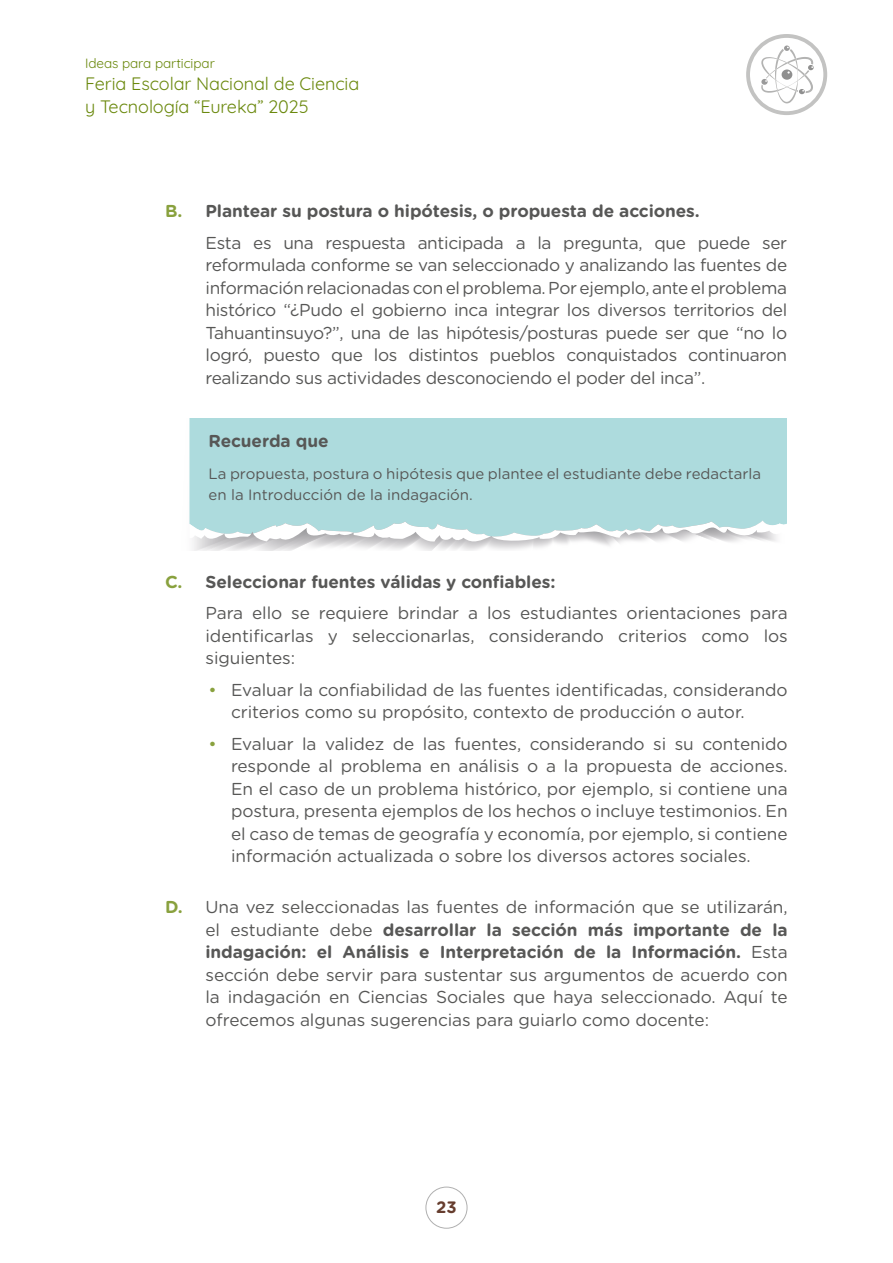
<style>
.page{position:relative;width:893px;height:1263px;background:#fff}
.page>*{position:absolute;margin:0;border:0;box-sizing:border-box;transform-origin:0 0}
.t1{font:300 18px/22.5px "Quicksand";letter-spacing:-.005em;color:#6b890e}
.t2{font:17.25px/22.5px "Gotham Rounded";letter-spacing:-.005em;color:#575756}
.t3{font:700 17.25px "Gotham Rounded";letter-spacing:-.005em;color:#575756}
.t4{font:700 16.5px "Gotham Rounded";color:#663d2e}
.t5{font:15px/21px "Gotham Rounded";color:#575756}
.t6{font:300 13.5px "Quicksand";letter-spacing:-.005em;color:#6b890e}
.s1{font-weight:700;color:#89a13e}
.s2{font-weight:700}
.s3{color:#89a13e}
</style>
<div class="page">
<svg style="left:746px;top:34px;width:81px;height:81px"></svg>
<div style="left:426px;top:1187px;width:41px;height:41px;border:1px solid #b0b0b0;border-radius:50%"></div>
<div style="left:189px;top:418px;width:598px;height:102px;background:#addbdd"></div>
<svg style="left:189px;top:520px;width:598px;height:25px"></svg>
<p class="t6" style="left:85px;top:52px;width:131px">Ideas para participar</p>
<p class="t1" style="left:85px;top:71px;width:276px">Feria Escolar Nacional de Ciencia y Tecnología “Eureka” 2025</p>
<p class="t2" style="left:205px;top:194px;width:583px;line-height:31.5px;text-indent:-41px"><span class="s1">B.</span> <span class="s2">Plantear su postura o hipótesis, o propuesta de acciones.<br></span>Esta es una respuesta anticipada a la pregunta, que puede ser</p>
<p class="t2" style="left:205px;top:253px;width:583px;text-align:justify">reformulada conforme se van seleccionado y analizando las fuentes de información relacionadas con el problema. Por ejemplo, ante el problema histórico “¿Pudo el gobierno inca integrar los diversos territorios del Tahuantinsuyo?”, una de las hipótesis/posturas puede ser que “no lo logró, puesto que los distintos pueblos conquistados continuaron realizando sus actividades desconociendo el poder del inca”.</p>
<p class="t3" style="left:208px;top:428px;width:122px">Recuerda que</p>
<p class="t5" style="left:208px;top:462px;width:554px">La propuesta, postura o hipótesis que plantee el estudiante debe redactarla en la Introducción de la indagación.</p>
<p class="t2" style="left:205px;top:565px;width:584px;line-height:31.5px;text-indent:-41px"><span class="s1">C.</span> <span class="s2">Seleccionar fuentes válidas y confiables:<br></span>Para ello se requiere brindar a los estudiantes orientaciones para</p>
<p class="t2" style="left:205px;top:623px;width:584px">identificarlas y seleccionarlas, considerando criterios como los siguientes:</p>
<p class="t2" style="left:231px;top:677px;width:558px;text-indent:-22px"><span class="s3">•</span> Evaluar la confiabilidad de las fuentes identificadas, considerando criterios como su propósito, contexto de producción o autor.</p>
<p class="t2" style="left:231px;top:731px;width:558px;text-align:justify;text-indent:-22px"><span class="s3">•</span> Evaluar la validez de las fuentes, considerando si su contenido responde al problema en análisis o a la propuesta de acciones.<br>En el caso de un problema histórico, por ejemplo, si contiene una postura, presenta ejemplos de los hechos o incluye testimonios. En el caso de temas de geografía y economía, por ejemplo, si contiene información actualizada o sobre los diversos actores sociales.</p>
<p class="t2" style="left:205px;top:895px;width:584px;text-align:justify;text-indent:-41px"><span class="s1">D.</span> Una vez seleccionadas las fuentes de información que se utilizarán, el estudiante debe <span class="s2">desarrollar la sección más importante de la indagación: el Análisis e Interpretación de la Información.</span> Esta sección debe servir para sustentar sus argumentos de acuerdo con la indagación en Ciencias Sociales que haya seleccionado. Aquí te ofrecemos algunas sugerencias para guiarlo como docente:</p>
<p class="t4" style="left:436px;top:1195px;width:22px">23</p>
</div>
